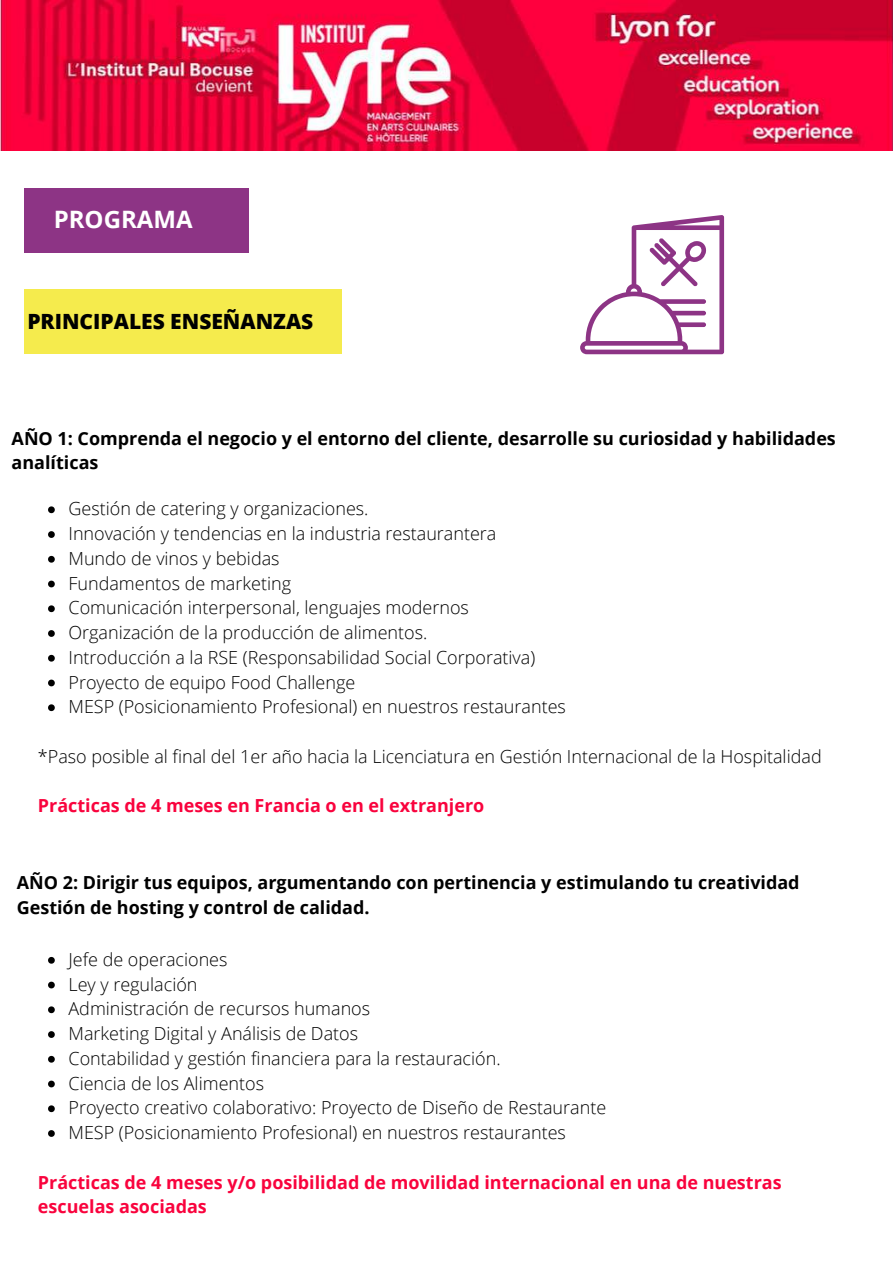
<style>
.page{position:relative;width:893px;height:1264px;background:#fff}
.page>*{position:absolute;margin:0;border:0;box-sizing:border-box;transform-origin:0 0}
.t1{font:700 24px "Open Sans";color:#fff}
.t2{font:800 21px "Open Sans";color:#000}
.t3{font:300 18px/24.8px "Open Sans";color:#000}
.t4{font:700 18px/24.8px "Open Sans";color:#000}
.t5{font:700 18px/24.8px "Open Sans";color:#f9033d}
</style>
<div class="page">
<img style="left:0;top:0;width:892px;height:151px">
<div style="left:24px;top:188px;width:225px;height:64px;background:#8d3485"></div>
<div style="left:24px;top:289px;width:318px;height:65px;background:#f5eb4d"></div>
<svg style="left:48px;top:506px;width:7px;height:7px"></svg>
<svg style="left:48px;top:531px;width:7px;height:7px"></svg>
<svg style="left:48px;top:556px;width:7px;height:6px"></svg>
<svg style="left:48px;top:580px;width:7px;height:7px"></svg>
<svg style="left:48px;top:605px;width:7px;height:7px"></svg>
<svg style="left:48px;top:630px;width:7px;height:7px"></svg>
<svg style="left:48px;top:655px;width:7px;height:6px"></svg>
<svg style="left:48px;top:679px;width:7px;height:7px"></svg>
<svg style="left:48px;top:704px;width:7px;height:7px"></svg>
<svg style="left:580px;top:215px;width:144px;height:139px"></svg>
<svg style="left:48px;top:956px;width:7px;height:7px"></svg>
<svg style="left:48px;top:981px;width:7px;height:7px"></svg>
<svg style="left:48px;top:1006px;width:7px;height:7px"></svg>
<svg style="left:48px;top:1031px;width:7px;height:6px"></svg>
<svg style="left:48px;top:1055px;width:7px;height:7px"></svg>
<svg style="left:48px;top:1080px;width:7px;height:7px"></svg>
<svg style="left:48px;top:1105px;width:7px;height:7px"></svg>
<svg style="left:48px;top:1130px;width:7px;height:6px"></svg>
<h1 class="t1" style="left:54px;top:203px;width:140px">PROGRAMA</h1>
<p class="t2" style="left:27px;top:306px;width:287px">PRINCIPALES ENSEÑANZAS</p>
<p class="t4" style="left:12px;top:425px;width:825px">AÑO 1: Comprenda el negocio y el entorno del cliente, desarrolle su curiosidad y habilidades analíticas</p>
<p class="t3" style="left:68px;top:496px;width:499px">Gestión de catering y organizaciones.<br>Innovación y tendencias en la industria restaurantera<br>Mundo de vinos y bebidas<br>Fundamentos de marketing<br>Comunicación interpersonal, lenguajes modernos Organización de la producción de alimentos.<br>Introducción a la RSE (Responsabilidad Social Corporativa)<br>Proyecto de equipo Food Challenge<br>MESP (Posicionamiento Profesional) en nuestros restaurantes</p>
<p class="t3" style="left:38px;top:743px;width:785px">*Paso posible al final del 1er año hacia la Licenciatura en Gestión Internacional de la Hospitalidad</p>
<p class="t5" style="left:38px;top:793px;width:448px">Prácticas de 4 meses en Francia o en el extranjero</p>
<p class="t4" style="left:17px;top:869px;width:784px">AÑO 2: Dirigir tus equipos, argumentando con pertinencia y estimulando tu creatividad<br>Gestión de hosting y control de calidad.</p>
<p class="t3" style="left:68px;top:946px;width:539px">Jefe de operaciones<br>Ley y regulación<br>Administración de recursos humanos<br>Marketing Digital y Análisis de Datos<br>Contabilidad y gestión financiera para la restauración.<br>Ciencia de los Alimentos<br>Proyecto creativo colaborativo: Proyecto de Diseño de Restaurante MESP (Posicionamiento Profesional) en nuestros restaurantes</p>
<p class="t5" style="left:38px;top:1169px;width:745px">Prácticas de 4 meses y/o posibilidad de movilidad internacional en una de nuestras escuelas asociadas</p>
</div>
